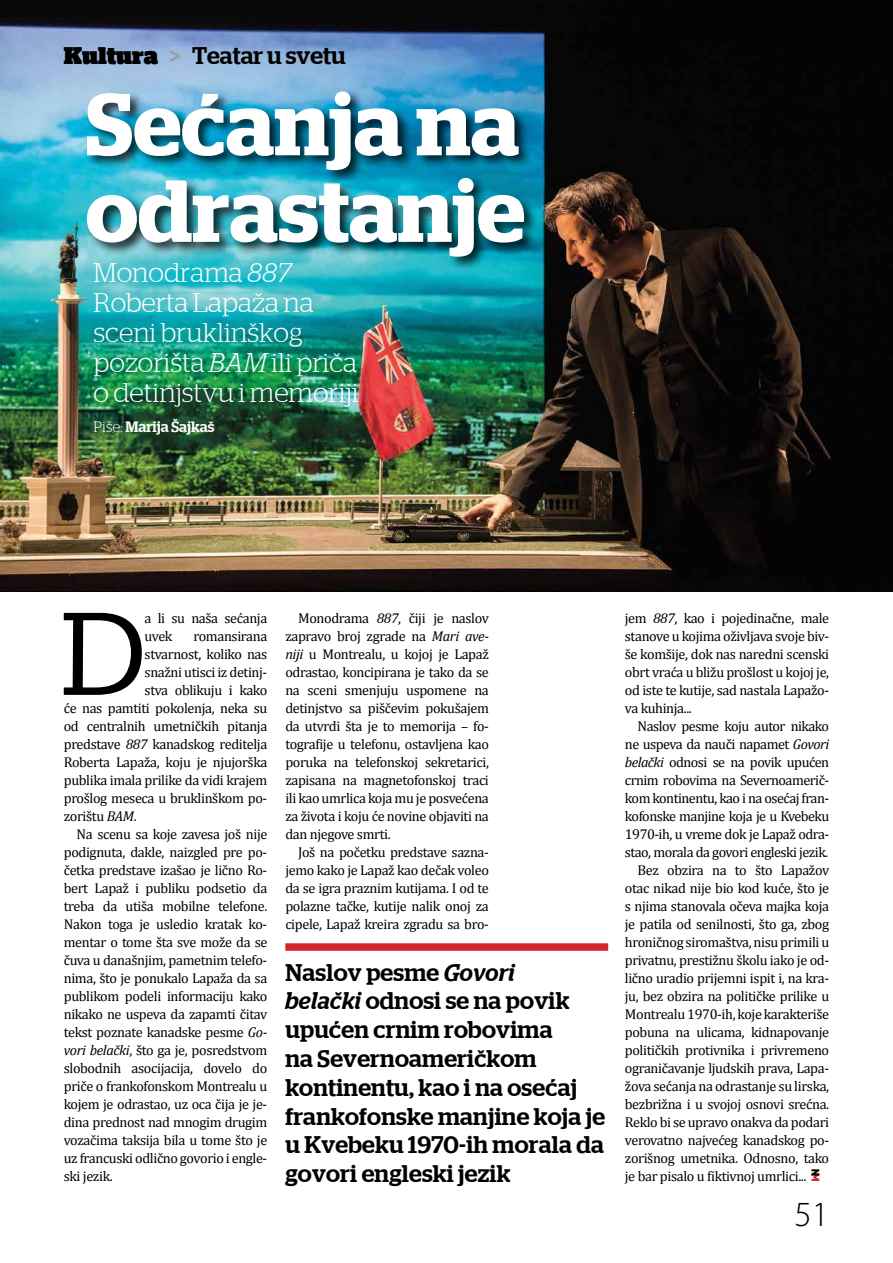
<style>
.page{position:relative;width:893px;height:1263px;background:#fff}
.page>*{position:absolute;margin:0;border:0;box-sizing:border-box;transform-origin:0 0}
.t1{font:117.15px "Caecilia Yu";color:#000}
.t2{font:600 87.75px/86.6px "Stag";color:#fff}
.t3{font:300 35.4px "Myriad Pro";color:#000}
.t4{font:300 27px/30px "Stag";color:#fff}
.t5{font:500 24px/28.8px "Stag";letter-spacing:.01em;color:#000}
.t6{font:500 15px "Stag";color:#fff}
.t7{font:14.25px/18px "Cambria";letter-spacing:-.025em;color:#000;text-align:justify}
.s1{font-weight:900}
.s2{font-weight:400;color:#9a999b}
.s3{font-style:italic}
.s4{font-weight:300}
</style>
<div class="page">
<svg style="left:811px;top:1169px;width:8px;height:12px"></svg>
<img style="left:0;top:0;width:893px;height:592px">
<div style="left:85px;top:89px;width:453px;height:182px;background:#000;opacity:.75"></div>
<div style="left:285px;top:943px;width:323px;height:8px;background:#d2252c"></div>
<h3 class="t5" style="left:64px;top:41px;width:283px"><span class="s1">Kultura</span> <span class="s2">&gt;</span> Teatar u svetu</h3>
<h2 class="t2" style="left:86px;top:81px;width:441px">Sećanja na odrastanje</h2>
<h3 class="t4" style="left:94px;top:257px;width:267px">Monodrama <span class="s3">887<br></span>Roberta Lapaža na sceni bruklinškog pozorišta <span class="s3">BAM</span> ili priča o detinjstvu i memoriji</h3>
<p class="t6" style="left:94px;top:418px;width:122px"><span class="s4">Piše:</span> Marija Šajkaš</p>
<h1 class="t1" style="left:59px;top:586px;width:90px">D</h1>
<p class="t7" style="left:145px;top:609px;width:124px">a li su naša sećanja uvek</p>
<p class="t7" style="left:193px;top:627px;width:75px">romansirana</p>
<p class="t7" style="left:145px;top:645px;width:124px">stvarnost, koliko nas</p>
<p class="t7" style="left:145px;top:663px;width:124px">snažni utisci iz detinj-</p>
<p class="t7" style="left:145px;top:681px;width:124px">stva oblikuju i kako</p>
<p class="t7" style="left:64px;top:699px;width:205px">će nas pamtiti pokolenja, neka su</p>
<p class="t7" style="left:64px;top:717px;width:205px">od centralnih umetničkih pitanja</p>
<p class="t7" style="left:64px;top:735px;width:205px">predstave <span class="s3">887</span> kanadskog reditelja</p>
<p class="t7" style="left:64px;top:753px;width:205px">Roberta Lapaža, koju je njujorška</p>
<p class="t7" style="left:64px;top:771px;width:205px">publika imala prilike da vidi krajem</p>
<p class="t7" style="left:64px;top:789px;width:205px">prošlog meseca u bruklinškom po-</p>
<p class="t7" style="left:64px;top:807px;width:74px">zorištu <span class="s3">BAM</span>.</p>
<p class="t7" style="left:77px;top:825px;width:192px">Na scenu sa koje zavesa još nije</p>
<p class="t7" style="left:64px;top:843px;width:205px">podignuta, dakle, naizgled pre po-</p>
<p class="t7" style="left:64px;top:861px;width:205px">četka predstave izašao je lično Ro-</p>
<p class="t7" style="left:64px;top:879px;width:205px">bert Lapaž i publiku podsetio da</p>
<p class="t7" style="left:64px;top:897px;width:205px">treba da utiša mobilne telefone.</p>
<p class="t7" style="left:64px;top:915px;width:205px">Nakon toga je usledio kratak ko-</p>
<p class="t7" style="left:64px;top:933px;width:205px">mentar o tome šta sve može da se</p>
<p class="t7" style="left:64px;top:951px;width:205px">čuva u današnjim, pametnim telefo-</p>
<p class="t7" style="left:64px;top:969px;width:205px">nima, što je ponukalo Lapaža da sa</p>
<p class="t7" style="left:64px;top:987px;width:205px">publikom podeli informaciju kako</p>
<p class="t7" style="left:64px;top:1005px;width:205px">nikako ne uspeva da zapamti čitav</p>
<p class="t7" style="left:64px;top:1023px;width:205px">tekst poznate kanadske pesme <span class="s3">Go-</span></p>
<p class="t7" style="left:64px;top:1041px;width:205px"><span class="s3">vori belački</span>, što ga je, posredstvom</p>
<p class="t7" style="left:64px;top:1059px;width:205px">slobodnih asocijacija, dovelo do</p>
<p class="t7" style="left:64px;top:1077px;width:205px">priče o frankofonskom Montrealu u</p>
<p class="t7" style="left:64px;top:1095px;width:205px">kojem je odrastao, uz oca čija je je-</p>
<p class="t7" style="left:64px;top:1113px;width:205px">dina prednost nad mnogim drugim</p>
<p class="t7" style="left:64px;top:1131px;width:205px">vozačima taksija bila u tome što je</p>
<p class="t7" style="left:64px;top:1149px;width:205px">uz francuski odlično govorio i engle-</p>
<p class="t7" style="left:64px;top:1167px;width:50px">ski jezik.</p>
<p class="t7" style="left:285px;top:609px;width:205px;text-indent:13px">Monodrama <span class="s3">887</span>, čiji je naslov zapravo broj zgrade na <span class="s3">Mari ave&shy;niji</span> u Montrealu, u kojoj je Lapaž odrastao, koncipirana je tako da se na sceni smenjuju uspomene na detinjstvo sa piščevim pokušajem da utvrdi šta je to memorija – fo&shy;tografije u telefonu, ostavljena kao poruka na telefonskoj sekretarici, zapisana na magnetofonskoj traci ili kao umrlica koja mu je posvećena za života i koju će novine objaviti na dan njegove smrti.</p>
<p class="t7" style="left:285px;top:843px;width:205px;text-indent:13px">Još na početku predstave sazna&shy;jemo kako je Lapaž kao dečak voleo da se igra praznim kutijama. I od te polazne tačke, kutije nalik onoj za cipele, Lapaž kreira zgradu sa bro-</p>
<h3 class="t5" style="left:285px;top:957px;width:321px">Naslov pesme <span class="s3">Govori<br>belački</span> odnosi se na povik upućen crnim robovima<br>na Severnoameričkom kontinentu, kao i na osećaj frankofonske manjine koja je u Kvebeku 1970-ih morala da govori engleski jezik</h3>
<p class="t7" style="left:625px;top:609px;width:206px">jem <span class="s3">887</span>, kao i pojedinačne, male stanove u kojima oživljava svoje biv&shy;še komšije, dok nas naredni scenski obrt vraća u bližu prošlost u kojoj je, od iste te kutije, sad nastala Lapažo&shy;va kuhinja...</p>
<p class="t7" style="left:638px;top:717px;width:193px">Naslov pesme koju autor nikako</p>
<p class="t7" style="left:625px;top:735px;width:206px">ne uspeva da nauči napamet <span class="s3">Govori</span></p>
<p class="t7" style="left:625px;top:753px;width:206px"><span class="s3">belački</span> odnosi se na povik upućen</p>
<p class="t7" style="left:625px;top:771px;width:206px">crnim robovima na Severnoamerič-</p>
<p class="t7" style="left:625px;top:789px;width:206px">kom kontinentu, kao i na osećaj fran-</p>
<p class="t7" style="left:625px;top:807px;width:206px">kofonske manjine koja je u Kvebeku</p>
<p class="t7" style="left:625px;top:825px;width:206px">1970-ih, u vreme dok je Lapaž odra-</p>
<p class="t7" style="left:625px;top:843px;width:205px">stao, morala da govori engleski jezik.</p>
<p class="t7" style="left:638px;top:861px;width:193px">Bez obzira na to što Lapažov</p>
<p class="t7" style="left:625px;top:879px;width:206px">otac nikad nije bio kod kuće, što je</p>
<p class="t7" style="left:625px;top:897px;width:206px">s njima stanovala očeva majka koja</p>
<p class="t7" style="left:625px;top:915px;width:206px">je patila od senilnosti, što ga, zbog</p>
<p class="t7" style="left:625px;top:933px;width:206px">hroničnog siromaštva, nisu primili u</p>
<p class="t7" style="left:625px;top:951px;width:206px">privatnu, prestižnu školu iako je od-</p>
<p class="t7" style="left:625px;top:969px;width:206px">lično uradio prijemni ispit i, na kra-</p>
<p class="t7" style="left:625px;top:987px;width:206px">ju, bez obzira na političke prilike u</p>
<p class="t7" style="left:625px;top:1005px;width:206px">Montrealu 1970-ih, koje karakteriše</p>
<p class="t7" style="left:625px;top:1023px;width:206px">pobuna na ulicama, kidnapovanje</p>
<p class="t7" style="left:625px;top:1041px;width:206px">političkih protivnika i privremeno</p>
<p class="t7" style="left:625px;top:1059px;width:206px">ograničavanje ljudskih prava, Lapa-</p>
<p class="t7" style="left:625px;top:1077px;width:206px">žova sećanja na odrastanje su lirska,</p>
<p class="t7" style="left:625px;top:1095px;width:206px">bezbrižna i u svojoj osnovi srećna.</p>
<p class="t7" style="left:625px;top:1113px;width:206px">Reklo bi se upravo onakva da podari</p>
<p class="t7" style="left:625px;top:1131px;width:206px">verovatno najvećeg kanadskog po-</p>
<p class="t7" style="left:625px;top:1149px;width:206px">zorišnog umetnika. Odnosno, tako</p>
<p class="t7" style="left:625px;top:1167px;width:183px">je bar pisalo u fiktivnoj umrlici...</p>
<h3 class="t3" style="left:795px;top:1193px;width:36px">51</h3>
</div>
